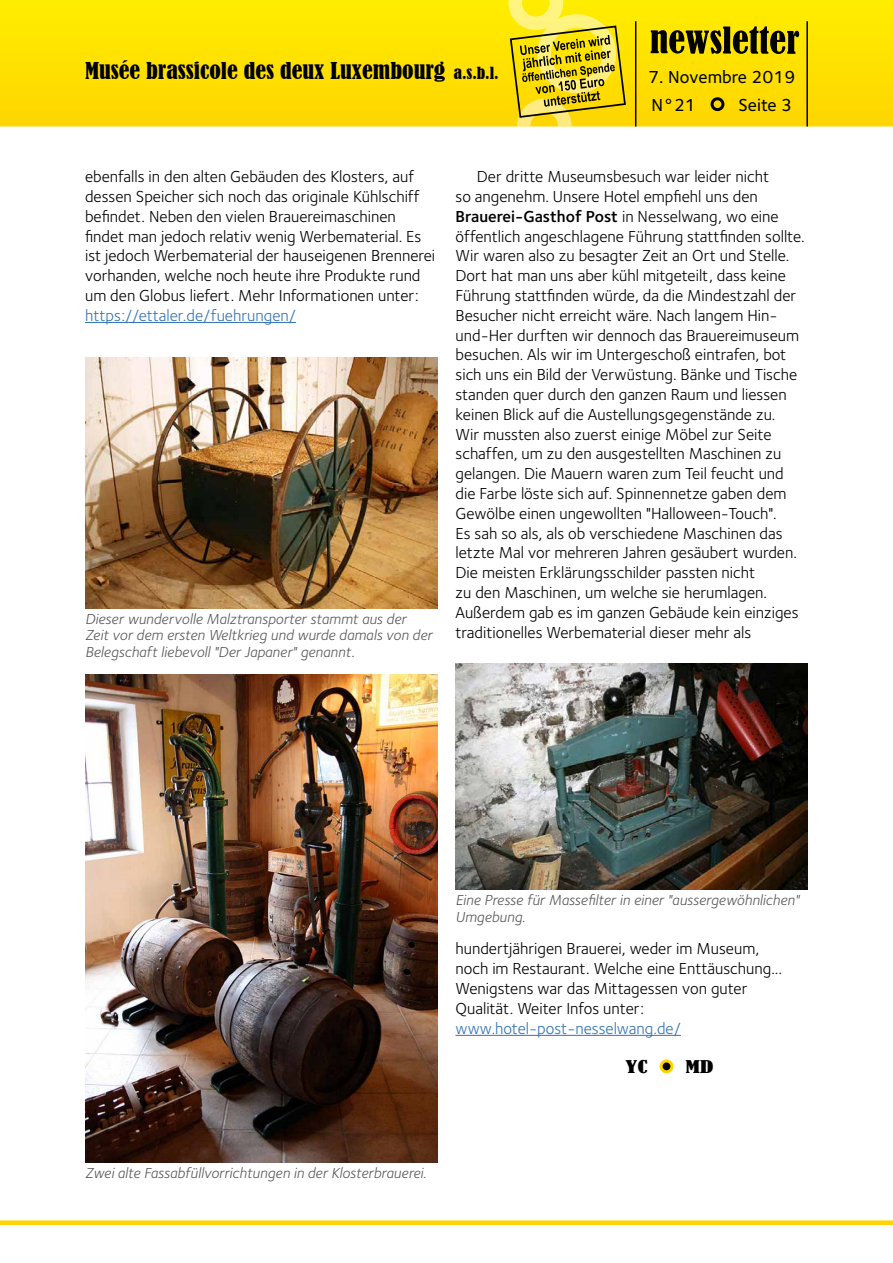
<style>
.page{position:relative;width:893px;height:1263px;background:#fff}
.page>*{position:absolute;margin:0;border:0;box-sizing:border-box;transform-origin:0 0}
.t1{font:condensed 21.75px "Bernard";color:#000;scale:1.1 1}
.t2{font:18px/28.5px "Foundry Sterling Medium CE";color:#000}
.t3{font:16.5px/19.8px "Foundry Sterling Book CE";color:#000}
.t4{font:16.5px "Foundry Sterling Book CE";color:#3374b5}
.t5{font:16.5px "Foundry Sterling Demi CE";color:#000}
.t6{font:condensed 16.5px "Bernard";color:#000;scale:1.5 1}
.t7{font:15px/16.5px "Foundry Sterling Book Italic CE";color:#58585a}
.s1{font-size:15.75px}
.s2{font-family:"Foundry Sterling Book CE"}
</style>
<div class="page">
<svg style="left:0;top:0;width:893px;height:126px;background:#fee100"></svg>
<svg style="left:651px;top:26px;width:148px;height:28px;background:#7d7000"></svg>
<div style="left:712px;top:99px;width:11px;height:11px;background:#ffd400;border-radius:50%"></div>
<div style="left:711px;top:97px;width:13px;height:14px;border:3px solid #000;border-radius:50%"></div>
<div style="left:0;top:1220px;width:893px;height:5px;background:#ffd400"></div>
<hr style="left:806px;top:21px;width:2px;height:105px;background:#000">
<svg style="left:453px;top:66px;width:46px;height:14px"></svg>
<svg style="left:508px;top:0;width:129px;height:126px;background:#dbc41e"></svg>
<hr style="left:85px;top:322px;width:211px;height:1px;background:#3374b5">
<hr style="left:455px;top:1035px;width:226px;height:1px;background:#3374b5">
<div style="left:661px;top:1061px;width:11px;height:11px;background:#000;border-radius:50%"></div>
<div style="left:660px;top:1059px;width:13px;height:14px;border:3px solid #ffd400;border-radius:50%"></div>
<img style="left:85px;top:674px;width:352px;height:488px">
<img style="left:85px;top:358px;width:352px;height:250px">
<img style="left:455px;top:663px;width:353px;height:227px">
<h1 class="t1" style="left:85px;top:58px;width:378px">Musée brassicole des deux Luxembourg <span class="s1">a.s.b.l.</span></h1>
<p class="t2" style="left:648px;top:63px;width:149px">7. Novembre 2019<br>N°21</p>
<p class="t2" style="left:738px;top:91px;width:55px">Seite 3</p>
<p class="t3" style="left:85px;top:167px;width:352px">ebenfalls in den alten Gebäuden des Klosters, auf dessen Speicher sich noch das originale Kühlschiff befindet. Neben den vielen Brauereimaschinen findet man jedoch relativ wenig Werbematerial. Es ist jedoch Werbematerial der hauseigenen Brennerei vorhanden, welche noch heute ihre Produkte rund um den Globus liefert. Mehr Informationen unter:</p>
<p class="t4" style="left:85px;top:306px;width:212px">https://ettaler.de/fuehrungen/</p>
<p class="t7" style="left:85px;top:611px;width:349px">Dieser wundervolle Malztransporter stammt aus der<br>Zeit vor dem ersten Weltkrieg und wurde damals von der<br>Belegschaft liebevoll "Der Japaner" genannt.</p>
<p class="t3" style="left:455px;top:167px;width:315px;text-indent:21px">Der dritte Museumsbesuch war leider nicht so angenehm. Unsere Hotel empfiehl uns den</p>
<p class="t5" style="left:455px;top:206px;width:325px">Brauerei-Gasthof Post <span class="s2">in Nesselwang, wo eine</span></p>
<p class="t3" style="left:455px;top:226px;width:351px">öffentlich angeschlagene Führung stattfinden sollte.<br>Wir waren also zu besagter Zeit an Ort und Stelle.<br>Dort hat man uns aber kühl mitgeteilt, dass keine Führung stattfinden würde, da die Mindestzahl der Besucher nicht erreicht wäre. Nach langem Hin&shy;und-Her durften wir dennoch das Brauereimuseum besuchen. Als wir im Untergeschoß eintrafen, bot sich uns ein Bild der Verwüstung. Bänke und Tische standen quer durch den ganzen Raum und liessen keinen Blick auf die Austellungsgegenstände zu.<br>Wir mussten also zuerst einige Möbel zur Seite schaffen, um zu den ausgestellten Maschinen zu gelangen. Die Mauern waren zum Teil feucht und die Farbe löste sich auf. Spinnennetze gaben dem Gewölbe einen ungewollten "Halloween-Touch".<br>Es sah so als, als ob verschiedene Maschinen das letzte Mal vor mehreren Jahren gesäubert wurden.<br>Die meisten Erklärungsschilder passten nicht<br>zu den Maschinen, um welche sie herumlagen.<br>Außerdem gab es im ganzen Gebäude kein einziges traditionelles Werbematerial dieser mehr als</p>
<p class="t7" style="left:455px;top:892px;width:345px">Eine Presse für Massefilter in einer "aussergewöhnlichen"<br>Umgebung.</p>
<p class="t3" style="left:455px;top:939px;width:328px">hundertjährigen Brauerei, weder im Museum, noch im Restaurant. Welche eine Enttäuschung...<br>Wenigstens war das Mittagessen von guter Qualität. Weiter Infos unter:</p>
<p class="t4" style="left:455px;top:1019px;width:227px">www.hotel-post-nesselwang.de/</p>
<p class="t6" style="left:626px;top:1057px;width:16px">YC</p>
<p class="t6" style="left:686px;top:1057px;width:20px">MD</p>
<p class="t7" style="left:85px;top:1165px;width:343px">Zwei alte Fassabfüllvorrichtungen in der Klosterbrauerei.</p>
</div>
